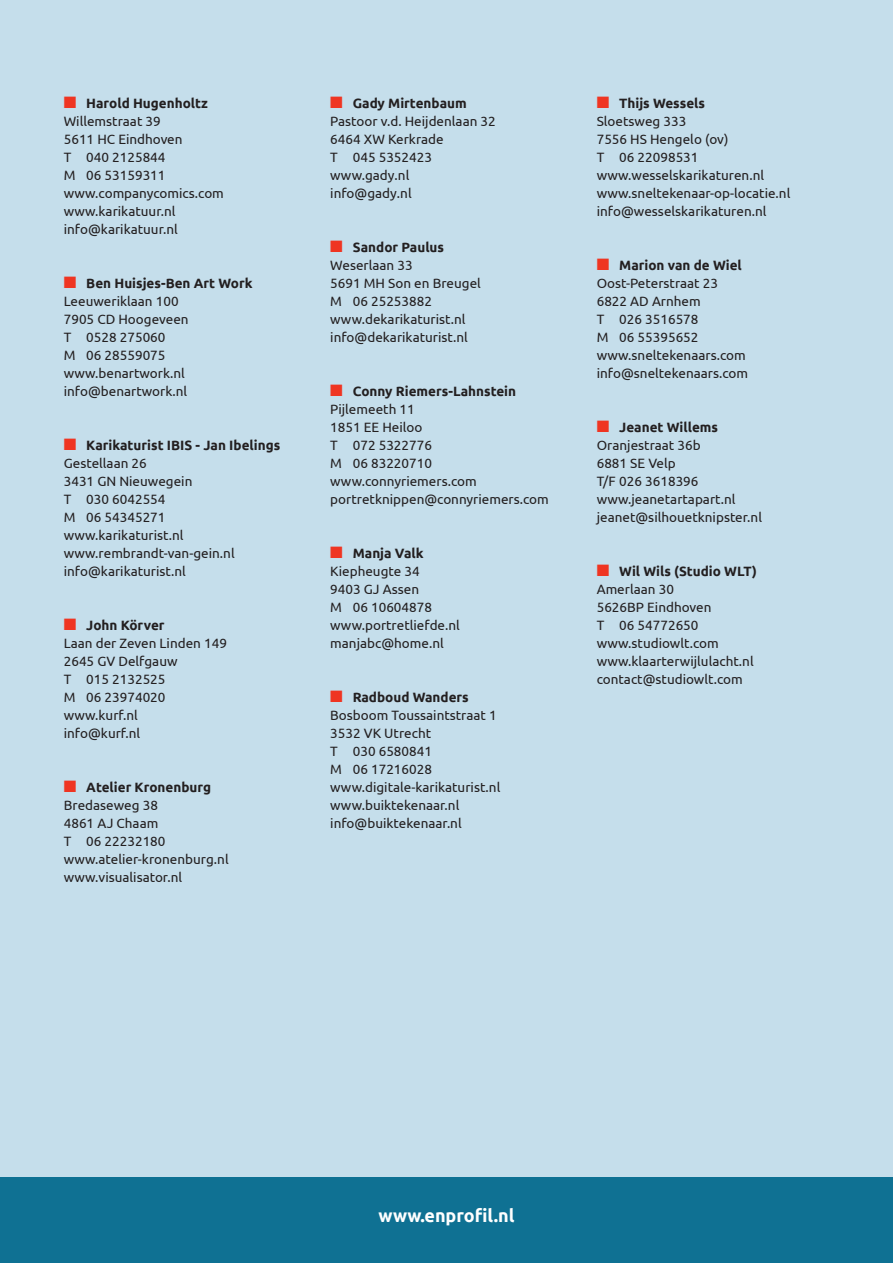
<style>
.page{position:relative;width:893px;height:1263px;background:#c5deeb}
.page>*{position:absolute;margin:0;border:0;box-sizing:border-box;transform-origin:0 0}
.t1{font:700 18px "Ubuntu";color:#fff}
.t2{font:13.5px/18px "Ubuntu";color:#231f20}
.t3{font:700 13.5px "Ubuntu";color:#231f20}
.s1{color:#ef3522}
</style>
<div class="page">
<div style="left:0;top:1178px;width:893px;height:85px;background:#0f7193"></div>
<p class="t3" style="left:64px;top:95px;width:146px"><span class="s1">■</span> Harold Hugenholtz</p>
<p class="t2" style="left:64px;top:112px;width:99px">Willemstraat 39</p>
<p class="t2" style="left:64px;top:130px;width:120px">5611 HC Eindhoven</p>
<p class="t2" style="left:64px;top:148px;width:103px">T 040 2125844</p>
<p class="t2" style="left:64px;top:166px;width:103px">M 06 53159311</p>
<p class="t2" style="left:64px;top:184px;width:162px">www.companycomics.com</p>
<p class="t2" style="left:64px;top:202px;width:113px">www.karikatuur.nl</p>
<p class="t2" style="left:64px;top:220px;width:116px">info@karikatuur.nl</p>
<p class="t3" style="left:64px;top:275px;width:190px"><span class="s1">■</span> Ben Huisjes-Ben Art Work</p>
<p class="t2" style="left:64px;top:292px;width:116px">Leeuweriklaan 100</p>
<p class="t2" style="left:64px;top:310px;width:126px">7905 CD Hoogeveen</p>
<p class="t2" style="left:64px;top:328px;width:103px">T 0528 275060</p>
<p class="t2" style="left:64px;top:346px;width:103px">M 06 28559075</p>
<p class="t2" style="left:64px;top:364px;width:123px">www.benartwork.nl</p>
<p class="t2" style="left:64px;top:382px;width:125px">info@benartwork.nl</p>
<p class="t3" style="left:64px;top:437px;width:218px"><span class="s1">■</span> Karikaturist IBIS - Jan Ibelings</p>
<p class="t2" style="left:64px;top:454px;width:85px">Gestellaan 26</p>
<p class="t2" style="left:64px;top:472px;width:130px">3431 GN Nieuwegein</p>
<p class="t2" style="left:64px;top:490px;width:103px">T 030 6042554</p>
<p class="t2" style="left:64px;top:508px;width:103px">M 06 54345271</p>
<p class="t2" style="left:64px;top:526px;width:121px">www.karikaturist.nl</p>
<p class="t2" style="left:64px;top:544px;width:172px">www.rembrandt-van-gein.nl</p>
<p class="t2" style="left:64px;top:562px;width:124px">info@karikaturist.nl</p>
<p class="t3" style="left:64px;top:617px;width:102px"><span class="s1">■</span> John Körver</p>
<p class="t2" style="left:64px;top:634px;width:165px">Laan der Zeven Linden 149</p>
<p class="t2" style="left:64px;top:652px;width:115px">2645 GV Delfgauw</p>
<p class="t2" style="left:64px;top:670px;width:103px">T 015 2132525</p>
<p class="t2" style="left:64px;top:688px;width:103px">M 06 23974020</p>
<p class="t2" style="left:64px;top:706px;width:76px">www.kurf.nl</p>
<p class="t2" style="left:64px;top:724px;width:78px">info@kurf.nl</p>
<p class="t3" style="left:64px;top:779px;width:149px"><span class="s1">■</span> Atelier Kronenburg</p>
<p class="t2" style="left:64px;top:796px;width:96px">Bredaseweg 38</p>
<p class="t2" style="left:64px;top:814px;width:96px">4861 AJ Chaam</p>
<p class="t2" style="left:64px;top:832px;width:103px">T 06 22232180</p>
<p class="t2" style="left:64px;top:850px;width:166px">www.atelier-kronenburg.nl</p>
<p class="t2" style="left:64px;top:868px;width:120px">www.visualisator.nl</p>
<p class="t3" style="left:330px;top:95px;width:138px"><span class="s1">■</span> Gady Mirtenbaum</p>
<p class="t2" style="left:330px;top:112px;width:167px">Pastoor v.d. Heijdenlaan 32</p>
<p class="t2" style="left:330px;top:130px;width:115px">6464 XW Kerkrade</p>
<p class="t2" style="left:330px;top:148px;width:103px">T 045 5352423</p>
<p class="t2" style="left:330px;top:166px;width:81px">www.gady.nl</p>
<p class="t2" style="left:330px;top:184px;width:83px">info@gady.nl</p>
<p class="t3" style="left:330px;top:239px;width:115px"><span class="s1">■</span> Sandor Paulus</p>
<p class="t2" style="left:330px;top:256px;width:84px">Weserlaan 33</p>
<p class="t2" style="left:330px;top:274px;width:152px">5691 MH Son en Breugel</p>
<p class="t2" style="left:330px;top:292px;width:103px">M 06 25253882</p>
<p class="t2" style="left:330px;top:310px;width:137px">www.dekarikaturist.nl</p>
<p class="t2" style="left:330px;top:328px;width:139px">info@dekarikaturist.nl</p>
<p class="t3" style="left:330px;top:383px;width:187px"><span class="s1">■</span> Conny Riemers-Lahnstein</p>
<p class="t2" style="left:330px;top:400px;width:86px">Pijlemeeth 11</p>
<p class="t2" style="left:330px;top:418px;width:94px">1851 EE Heiloo</p>
<p class="t2" style="left:330px;top:436px;width:103px">T 072 5322776</p>
<p class="t2" style="left:330px;top:454px;width:103px">M 06 83220710</p>
<p class="t2" style="left:330px;top:472px;width:148px">www.connyriemers.com</p>
<p class="t2" style="left:330px;top:490px;width:220px">portretknippen@connyriemers.com</p>
<p class="t3" style="left:330px;top:545px;width:95px"><span class="s1">■</span> Manja Valk</p>
<p class="t2" style="left:330px;top:562px;width:91px">Kiepheugte 34<br>9403 GJ Assen</p>
<p class="t2" style="left:330px;top:598px;width:103px">M 06 10604878</p>
<p class="t2" style="left:330px;top:616px;width:131px">www.portretliefde.nl</p>
<p class="t2" style="left:330px;top:634px;width:115px">manjabc@home.nl</p>
<p class="t3" style="left:330px;top:689px;width:140px"><span class="s1">■</span> Radboud Wanders</p>
<p class="t2" style="left:330px;top:706px;width:168px">Bosboom Toussaintstraat 1</p>
<p class="t2" style="left:330px;top:724px;width:102px">3532 VK Utrecht</p>
<p class="t2" style="left:330px;top:742px;width:103px">T 030 6580841</p>
<p class="t2" style="left:330px;top:760px;width:103px">M 06 17216028</p>
<p class="t2" style="left:330px;top:778px;width:172px">www.digitale-karikaturist.nl</p>
<p class="t2" style="left:330px;top:796px;width:131px">www.buiktekenaar.nl</p>
<p class="t2" style="left:330px;top:814px;width:133px">info@buiktekenaar.nl</p>
<p class="t3" style="left:597px;top:95px;width:110px"><span class="s1">■</span> Thijs Wessels</p>
<p class="t2" style="left:597px;top:112px;width:91px">Sloetsweg 333</p>
<p class="t2" style="left:597px;top:130px;width:133px">7556 HS Hengelo (ov)</p>
<p class="t2" style="left:597px;top:148px;width:103px">T 06 22098531</p>
<p class="t2" style="left:597px;top:166px;width:169px">www.wesselskarikaturen.nl</p>
<p class="t2" style="left:597px;top:184px;width:195px">www.sneltekenaar-op-locatie.nl</p>
<p class="t2" style="left:597px;top:202px;width:171px">info@wesselskarikaturen.nl</p>
<p class="t3" style="left:597px;top:257px;width:147px"><span class="s1">■</span> Marion van de Wiel</p>
<p class="t2" style="left:597px;top:274px;width:123px">Oost-Peterstraat 23</p>
<p class="t2" style="left:597px;top:292px;width:106px">6822 AD Arnhem</p>
<p class="t2" style="left:597px;top:310px;width:103px">T 026 3516578</p>
<p class="t2" style="left:597px;top:328px;width:103px">M 06 55395652</p>
<p class="t2" style="left:597px;top:346px;width:150px">www.sneltekenaars.com</p>
<p class="t2" style="left:597px;top:364px;width:153px">info@sneltekenaars.com</p>
<p class="t3" style="left:597px;top:419px;width:123px"><span class="s1">■</span> Jeanet Willems</p>
<p class="t2" style="left:597px;top:436px;width:105px">Oranjestraat 36b</p>
<p class="t2" style="left:597px;top:454px;width:81px">6881 SE Velp</p>
<p class="t2" style="left:597px;top:472px;width:103px">T/F 026 3618396</p>
<p class="t2" style="left:597px;top:490px;width:140px">www.jeanetartapart.nl</p>
<p class="t2" style="left:597px;top:508px;width:167px">jeanet@silhouetknipster.nl</p>
<p class="t3" style="left:597px;top:563px;width:162px"><span class="s1">■</span> Wil Wils (Studio WLT)</p>
<p class="t2" style="left:597px;top:580px;width:79px">Amerlaan 30</p>
<p class="t2" style="left:597px;top:598px;width:116px">5626BP Eindhoven</p>
<p class="t2" style="left:597px;top:616px;width:103px">T 06 54772650</p>
<p class="t2" style="left:597px;top:634px;width:123px">www.studiowlt.com</p>
<p class="t2" style="left:597px;top:652px;width:158px">www.klaarterwijlulacht.nl</p>
<p class="t2" style="left:597px;top:670px;width:147px">contact@studiowlt.com</p>
<p class="t1" style="left:379px;top:1204px;width:137px">www.enprofil.nl</p>
</div>
